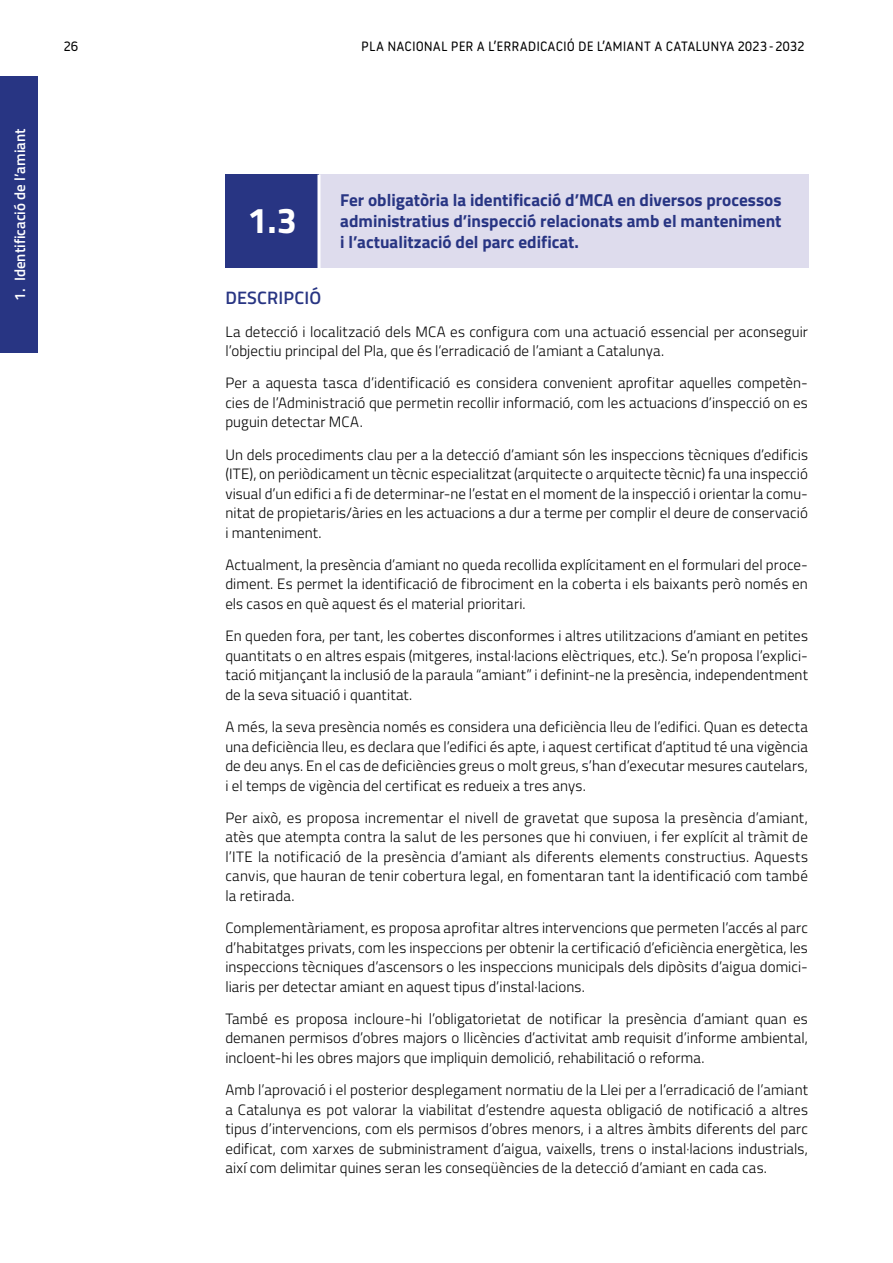
<style>
.page{position:relative;width:893px;height:1263px;background:#fff}
.page>*{position:absolute;margin:0;border:0;box-sizing:border-box;transform-origin:0 0}
.TIT_1_1{font:700 36px "Titillium Web";color:#fff}
.TIT_DES-VAL{font:600 18px "Titillium Web";letter-spacing:.01em;color:#283583}
.TIT_1_1_text{font:700 17.25px/21px "Titillium Web";color:#283583;text-align:justify}
.TEXT_FITXES_col{font:300 15px/19.5px "Titillium Web";letter-spacing:.005em;color:#000;text-align:justify}
.t1{font:600 15px "Titillium Web";color:#fff}
.t2{font:13.5px "Noway Round";letter-spacing:.005em;color:#000}
</style>
<div class="page">
<div style="left:0;top:77px;width:38px;height:276px;background:#283583"></div>
<div style="left:225px;top:175px;width:94px;height:93px;background:#283583"></div>
<div style="left:319px;top:175px;width:489px;height:93px;background:#dedced"></div>
<hr style="left:317px;top:175px;width:3px;height:93px;background:#fff">
<p class="t1" style="left:9px;top:301px;width:174px;rotate:-90deg">1. Identificació de l’amiant</p>
<p class="t2" style="left:64px;top:37px;width:16px">26</p>
<p class="t2" style="left:361px;top:37px;width:445px">PLA NACIONAL PER A L’ERRADICACIÓ DE L’AMIANT A CATALUNYA 2023 - 2032</p>
<p class="TIT_1_1" style="left:247px;top:193px;width:51px">1.3</p>
<p class="TIT_1_1_text" style="left:340px;top:188px;width:443px">Fer obligatòria la identificació d’MCA en diversos processos administratius d’inspecció relacionats amb el manteniment i l’actualització del parc edificat.</p>
<p class="TIT_DES-VAL" style="left:225px;top:285px;width:97px">DESCRIPCIÓ</p>
<p class="TEXT_FITXES_col" style="left:225px;top:321px;width:584px">La detecció i localització dels MCA es configura com una actuació essencial per aconseguir l’objectiu principal del Pla, que és l’erradicació de l’amiant a Catalunya.</p>
<p class="TEXT_FITXES_col" style="left:225px;top:373px;width:584px">Per a aquesta tasca d’identificació es considera convenient aprofitar aquelles competèn&shy;cies de l’Administració que permetin recollir informació, com les actuacions d’inspecció on es puguin detectar MCA.</p>
<p class="TEXT_FITXES_col" style="left:225px;top:444px;width:584px">Un dels procediments clau per a la detecció d’amiant són les inspeccions tècniques d’edificis (ITE), on periòdicament un tècnic especialitzat (arquitecte o arquitecte tècnic) fa una inspecció visual d’un edifici a fi de determinar-ne l’estat en el moment de la inspecció i orientar la comu&shy;nitat de propietaris/àries en les actuacions a dur a terme per complir el deure de conservació i manteniment.</p>
<p class="TEXT_FITXES_col" style="left:225px;top:554px;width:584px">Actualment, la presència d’amiant no queda recollida explícitament en el formulari del proce&shy;diment. Es permet la identificació de fibrociment en la coberta i els baixants però només en els casos en què aquest és el material prioritari.</p>
<p class="TEXT_FITXES_col" style="left:225px;top:625px;width:584px">En queden fora, per tant, les cobertes disconformes i altres utilitzacions d’amiant en petites quantitats o en altres espais (mitgeres, instal·lacions elèctriques, etc.). Se’n proposa l’explici&shy;tació mitjançant la inclusió de la paraula “amiant” i definint-ne la presència, independentment de la seva situació i quantitat.</p>
<p class="TEXT_FITXES_col" style="left:225px;top:716px;width:584px">A més, la seva presència només es considera una deficiència lleu de l’edifici. Quan es detecta una deficiència lleu, es declara que l’edifici és apte, i aquest certificat d’aptitud té una vigència de deu anys. En el cas de deficiències greus o molt greus, s’han d’executar mesures cautelars, i el temps de vigència del certificat es redueix a tres anys.</p>
<p class="TEXT_FITXES_col" style="left:225px;top:807px;width:584px">Per això, es proposa incrementar el nivell de gravetat que suposa la presència d’amiant, atès que atempta contra la salut de les persones que hi conviuen, i fer explícit al tràmit de l’ITE la notificació de la presència d’amiant als diferents elements constructius. Aquests canvis, que hauran de tenir cobertura legal, en fomentaran tant la identificació com també la retirada.</p>
<p class="TEXT_FITXES_col" style="left:225px;top:917px;width:584px;text-align:left">Complementàriament, es proposa aprofitar altres intervencions que permeten l’accés al parc d’habitatges privats, com les inspeccions per obtenir la certificació d’eficiència energètica, les inspeccions tècniques d’ascensors o les inspeccions municipals dels dipòsits d’aigua domici&shy;liaris per detectar amiant en aquest tipus d’instal·lacions.</p>
<p class="TEXT_FITXES_col" style="left:225px;top:1008px;width:584px">També es proposa incloure-hi l’obligatorietat de notificar la presència d’amiant quan es demanen permisos d’obres majors o llicències d’activitat amb requisit d’informe ambiental, incloent-hi les obres majors que impliquin demolició, rehabilitació o reforma.</p>
<p class="TEXT_FITXES_col" style="left:225px;top:1079px;width:584px">Amb l’aprovació i el posterior desplegament normatiu de la Llei per a l’erradicació de l’amiant a Catalunya es pot valorar la viabilitat d’estendre aquesta obligació de notificació a altres tipus d’intervencions, com els permisos d’obres menors, i a altres àmbits diferents del parc edificat, com xarxes de subministrament d’aigua, vaixells, trens o instal·lacions industrials, així com delimitar quines seran les conseqüències de la detecció d’amiant en cada cas.</p>
</div>
